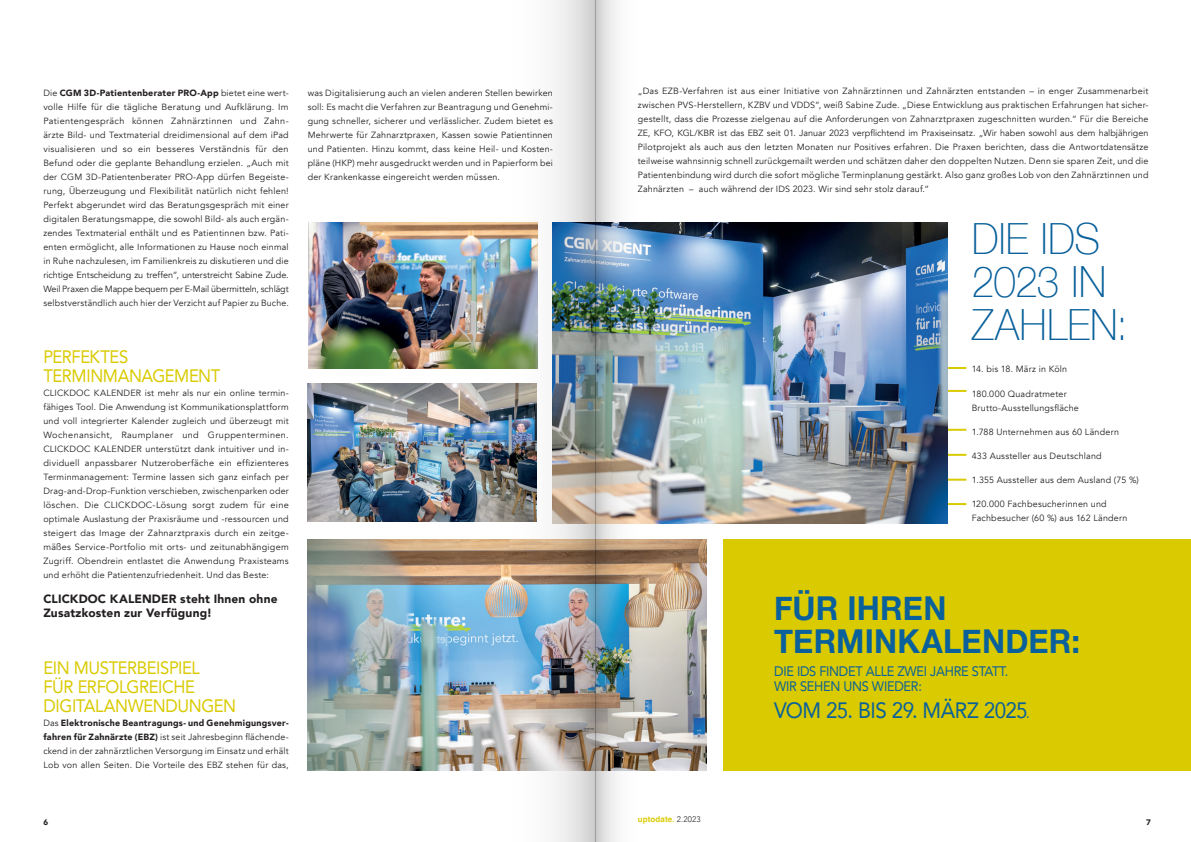
<style>
.page{position:relative;width:1191px;height:842px;background:#fff}
.page>*{position:absolute;margin:0;border:0;box-sizing:border-box;transform-origin:0 0}
.t1{font:100 43px/43px "Helvetica Neue";letter-spacing:.005em;color:#09609b;scale:.94 1}
.t2{font:700 32.9px/32.9px "Helvetica Neue";letter-spacing:.005em;color:#09609b;scale:.94 1}
.t3{font:22.2px "Avenir";letter-spacing:-.025em;color:#09609b;scale:.92 1}
.t4{font:18px/19px "Avenir";letter-spacing:-.025em;color:#d9ca01;scale:.92 1}
.t5{font:13.8px/14.6px "Avenir";letter-spacing:-.02em;color:#09609b;scale:.92 1}
.t6{font:900 12px/14px "Avenir";letter-spacing:.015em;color:#231f20}
.t7{font:9px/14px "Avenir";letter-spacing:.02em;color:#231f20;text-align:justify}
.t8{font:700 8px "Helvetica";letter-spacing:.015em;color:#d9ca01}
.t9{font:900 8px "Avenir";color:#231f20}
.s1{font-weight:900}
.s2{font-family:"Avenir";font-weight:300;color:#231f20}
.s3{font-size:13.8px}
</style>
<div class="page">
<img style="left:308px;top:539px;width:398px;height:231px">
<img style="left:308px;top:223px;width:140px;height:146px">
<img style="left:308px;top:383px;width:140px;height:139px">
<svg style="left:947px;top:367px;width:19px;height:2px"></svg>
<div style="left:723px;top:539px;width:468px;height:232px;background:#d9ca01"></div>
<svg style="left:947px;top:390px;width:19px;height:2px"></svg>
<svg style="left:947px;top:429px;width:19px;height:2px"></svg>
<svg style="left:947px;top:454px;width:19px;height:2px"></svg>
<svg style="left:947px;top:479px;width:19px;height:2px"></svg>
<svg style="left:947px;top:503px;width:19px;height:2px"></svg>
<img style="left:669px;top:223px;width:278px;height:300px">
<img style="left:595px;top:0;width:74px;height:842px">
<img style="left:448px;top:0;width:147px;height:842px">
<p class="t7" style="left:43px;top:86px;width:247px">Die <span class="s1">CGM 3D-Patientenberater PRO-App</span> bietet eine wert&shy;volle Hilfe für die tägliche Beratung und Aufklärung. Im Patientengespräch können Zahnärztinnen und Zahn&shy;ärzte Bild- und Textmaterial dreidimensional auf dem iPad visualisieren und so ein besseres Verständnis für den Befund oder die geplante Behandlung erzielen. „Auch mit der CGM 3D-Patientenberater PRO-App dürfen Begeiste&shy;rung, Überzeugung und Flexibilität natürlich nicht fehlen!<br>Perfekt abgerundet wird das Beratungsgespräch mit einer digitalen Beratungsmappe, die sowohl Bild- als auch ergän&shy;zendes Textmaterial enthält und es Patientinnen bzw. Pati&shy;enten ermöglicht, alle Informationen zu Hause noch einmal in Ruhe nachzulesen, im Familienkreis zu diskutieren und die richtige Entscheidung zu treffen“, unterstreicht Sabine Zude.<br>Weil Praxen die Mappe bequem per E-Mail übermitteln, schlägt selbstverständlich auch hier der Verzicht auf Papier zu Buche.</p>
<h3 class="t4" style="left:43px;top:347px;width:194px">PERFEKTES<br>TERMINMANAGEMENT</h3>
<p class="t7" style="left:43px;top:386px;width:247px">CLICKDOC KALENDER ist mehr als nur ein online termin&shy;fähiges Tool. Die Anwendung ist Kommunikationsplattform und voll integrierter Kalender zugleich und überzeugt mit Wochenansicht, Raumplaner und Gruppenterminen.<br>CLICKDOC KALENDER unterstützt dank intuitiver und in&shy;dividuell anpassbarer Nutzeroberfäche ein effizienteres Terminmanagement: Termine lassen sich ganz einfach per Drag-and-Drop-Funktion verschieben, zwischenparken oder löschen. Die CLICKDOC-Lösung sorgt zudem für eine optimale Auslastung der Praxisräume und -ressourcen und steigert das Image der Zahnarztpraxis durch ein zeitge&shy;mäßes Service-Portfolio mit orts- und zeitunabhängigem Zugriff. Obendrein entlastet die Anwendung Praxisteams und erhöht die Patientenzufriedenheit. Und das Beste:</p>
<h3 class="t6" style="left:43px;top:592px;width:236px">CLICKDOC KALENDER steht Ihnen ohne<br>Zusatzkosten zur Verfügung!</h3>
<h3 class="t4" style="left:43px;top:658px;width:211px">EIN MUSTERBEISPIEL<br>FÜR ERFOLGREICHE<br>DIGITALANWENDUNGEN</h3>
<p class="t7" style="left:43px;top:716px;width:247px">Das <span class="s1">Elektronische Beantragungs- und Genehmigungsver&shy;fahren für Zahnärzte (EBZ)</span> ist seit Jahresbeginn flächende&shy;ckend in der zahnärztlichen Versorgung im Einsatz und erhält Lob von allen Seiten. Die Vorteile des EBZ stehen für das,</p>
<p class="t7" style="left:308px;top:86px;width:247px">was Digitalisierung auch an vielen anderen Stellen bewirken soll: Es macht die Verfahren zur Beantragung und Genehmi&shy;gung schneller, sicherer und verlässlicher. Zudem bietet es Mehrwerte für Zahnarztpraxen, Kassen sowie Patientinnen und Patienten. Hinzu kommt, dass keine Heil- und Kosten&shy;pläne (HKP) mehr ausgedruckt werden und in Papierform bei der Krankenkasse eingereicht werden müssen.</p>
<p class="t9" style="left:43px;top:815px;width:6px">6</p>
<p class="t7" style="left:638px;top:84px;width:512px">„Das EZB-Verfahren ist aus einer Initiative von Zahnärztinnen und Zahnärzten entstanden – in enger Zusammenarbeit zwischen PVS-Herstellern, KZBV und VDDS“, weiß Sabine Zude. „Diese Entwicklung aus praktischen Erfahrungen hat sicher&shy;gestellt, dass die Prozesse zielgenau auf die Anforderungen von Zahnarztpraxen zugeschnitten wurden.“ Für die Bereiche ZE, KFO, KGL/KBR ist das EBZ seit 01. Januar 2023 verpflichtend im Praxiseinsatz. „Wir haben sowohl aus dem halbjährigen Pilotprojekt als auch aus den letzten Monaten nur Positives erfahren. Die Praxen berichten, dass die Antwortdatensätze teilweise wahnsinnig schnell zurückgemailt werden und schätzen daher den doppelten Nutzen. Denn sie sparen Zeit, und die Patientenbindung wird durch die sofort mögliche Terminplanung gestärkt. Also ganz großes Lob von den Zahnärztinnen und Zahnärzten – auch während der IDS 2023. Wir sind sehr stolz darauf.“</p>
<h1 class="t1" style="left:971px;top:216px;width:168px">DIE IDS<br>2023 IN<br>ZAHLEN:</h1>
<p class="t7" style="left:971px;top:362px;width:97px">14. bis 18. März in Köln</p>
<p class="t7" style="left:971px;top:387px;width:109px">180.000 Quadratmeter<br>Brutto-Ausstellungsfläche</p>
<p class="t7" style="left:971px;top:425px;width:149px">1.788 Unternehmen aus 60 Ländern</p>
<p class="t7" style="left:971px;top:449px;width:131px">433 Aussteller aus Deutschland</p>
<p class="t7" style="left:971px;top:473px;width:169px">1.355 Aussteller aus dem Ausland (75 %)</p>
<p class="t7" style="left:971px;top:497px;width:157px">120.000 Fachbesucherinnen und<br>Fachbesucher (60 %) aus 162 Ländern</p>
<p class="t8" style="left:638px;top:814px;width:64px">uptodate. <span class="s2">2.2023</span></p>
<h2 class="t2" style="left:774px;top:593px;width:327px">FÜR IHREN<br>TERMINKALENDER:</h2>
<h3 class="t5" style="left:774px;top:664px;width:256px">DIE IDS FINDET ALLE ZWEI JAHRE STATT.<br>WIR SEHEN UNS WIEDER:</h3>
<h3 class="t3" style="left:774px;top:693px;width:279px">VOM 25. BIS 29. MÄRZ 2025<span class="s3">.</span></h3>
<p class="t9" style="left:1146px;top:815px;width:6px">7</p>
</div>
